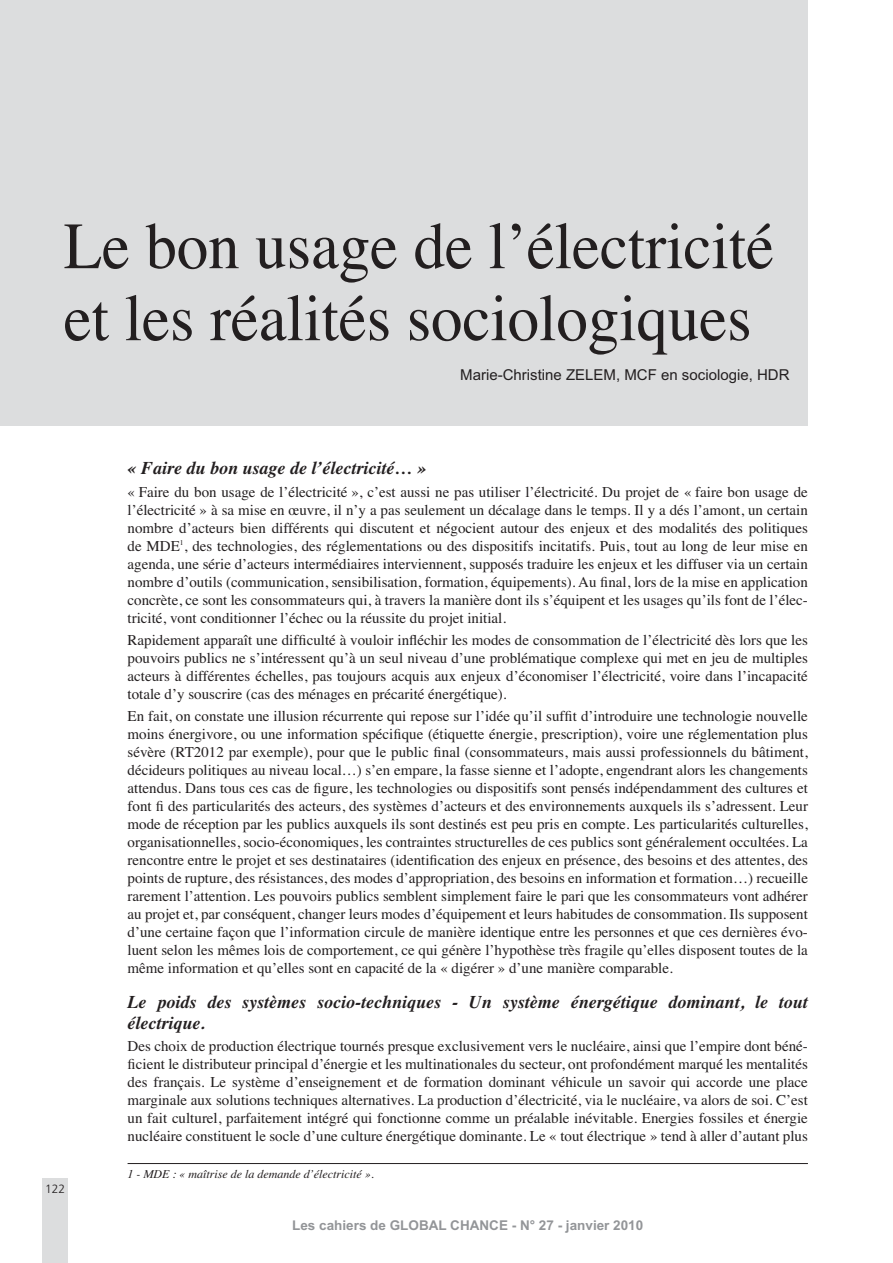
<style>
.page{position:relative;width:893px;height:1263px;background:#fff}
.page>*{position:absolute;margin:0;border:0;box-sizing:border-box;transform-origin:0 0}
.t1{font:66px/72px "Times";color:#231f20;scale:.95 1}
.t2{font:italic 700 18px/21.6px "Times";color:#231f20}
.t3{font:15px/18px "Times";color:#231f20;text-align:justify}
.t4{font:15px "Arial";color:#231f20}
.t5{font:700 13.5px "Arial";color:#939598}
.t6{font:italic 12px "Times";color:#231f20}
.t7{font:300 12px "Frutiger";color:#231f20}
</style>
<div class="page">
<div style="left:43px;top:1178px;width:25px;height:85px;background:#dcddde"></div>
<div style="left:0;top:0;width:808px;height:425px;background:#dcddde"></div>
<hr style="left:128px;top:1163px;width:680px;height:1px;background:#231f20">
<p class="t1" style="left:64px;top:216px;width:749px">Le bon usage de l’électricité et les réalités sociologiques</p>
<p class="t4" style="left:460px;top:369px;width:331px">Marie-Christine ZELEM, MCF en sociologie, HDR</p>
<p class="t7" style="left:45px;top:1184px;width:22px">122</p>
<p class="t2" style="left:128px;top:459px;width:300px">« Faire du bon usage de l’électricité… »</p>
<p class="t3" style="left:128px;top:484px;width:682px">« Faire du bon usage de l’électricité », c’est aussi ne pas utiliser l’électricité. Du projet de « faire bon usage de l’électricité » à sa mise en œuvre, il n’y a pas seulement un décalage dans le temps. Il y a dés l’amont, un certain nombre d’acteurs bien différents qui discutent et négocient autour des enjeux et des modalités des politiques de MDE<sup>1</sup>, des technologies, des réglementations ou des dispositifs incitatifs. Puis, tout au long de leur mise en agenda, une série d’acteurs intermédiaires interviennent, supposés traduire les enjeux et les diffuser via un certain nombre d’outils (communication, sensibilisation, formation, équipements). Au final, lors de la mise en application concrète, ce sont les consommateurs qui, à travers la manière dont ils s’équipent et les usages qu’ils font de l’élec&shy;tricité, vont conditionner l’échec ou la réussite du projet initial.</p>
<p class="t3" style="left:128px;top:632px;width:682px">Rapidement apparaît une difficulté à vouloir infléchir les modes de consommation de l’électricité dès lors que les pouvoirs publics ne s’intéressent qu’à un seul niveau d’une problématique complexe qui met en jeu de multiples acteurs à différentes échelles, pas toujours acquis aux enjeux d’économiser l’électricité, voire dans l’incapacité totale d’y souscrire (cas des ménages en précarité énergétique).</p>
<p class="t3" style="left:128px;top:708px;width:682px">En fait, on constate une illusion récurrente qui repose sur l’idée qu’il suffit d’introduire une technologie nouvelle moins énergivore, ou une information spécifique (étiquette énergie, prescription), voire une réglementation plus sévère (RT2012 par exemple), pour que le public final (consommateurs, mais aussi professionnels du bâtiment, décideurs politiques au niveau local…) s’en empare, la fasse sienne et l’adopte, engendrant alors les changements attendus. Dans tous ces cas de figure, les technologies ou dispositifs sont pensés indépendamment des cultures et font fi des particularités des acteurs, des systèmes d’acteurs et des environnements auxquels ils s’adressent. Leur mode de réception par les publics auxquels ils sont destinés est peu pris en compte. Les particularités culturelles, organisationnelles, socio-économiques, les contraintes structurelles de ces publics sont généralement occultées. La rencontre entre le projet et ses destinataires (identification des enjeux en présence, des besoins et des attentes, des points de rupture, des résistances, des modes d’appropriation, des besoins en information et formation…) recueille rarement l’attention. Les pouvoirs publics semblent simplement faire le pari que les consommateurs vont adhérer au projet et, par conséquent, changer leurs modes d’équipement et leurs habitudes de consommation. Ils supposent d’une certaine façon que l’information circule de manière identique entre les personnes et que ces dernières évo&shy;luent selon les mêmes lois de comportement, ce qui génère l’hypothèse très fragile qu’elles disposent toutes de la même information et qu’elles sont en capacité de la « digérer » d’une manière comparable.</p>
<p class="t2" style="left:128px;top:992px;width:682px">Le poids des systèmes socio-techniques - Un système énergétique dominant, le tout électrique.</p>
<p class="t3" style="left:128px;top:1039px;width:682px">Des choix de production électrique tournés presque exclusivement vers le nucléaire, ainsi que l’empire dont béné&shy;ficient le distributeur principal d’énergie et les multinationales du secteur, ont profondément marqué les mentalités des français. Le système d’enseignement et de formation dominant véhicule un savoir qui accorde une place marginale aux solutions techniques alternatives. La production d’électricité, via le nucléaire, va alors de soi. C’est un fait culturel, parfaitement intégré qui fonctionne comme un préalable inévitable. Energies fossiles et énergie nucléaire constituent le socle d’une culture énergétique dominante. Le « tout électrique » tend à aller d’autant plus</p>
<p class="t6" style="left:128px;top:1169px;width:248px">1 - MDE : « maîtrise de la demande d’électricité ».</p>
<p class="t5" style="left:292px;top:1218px;width:353px">Les cahiers de GLOBAL CHANCE - N° 27 - janvier 2010</p>
</div>
